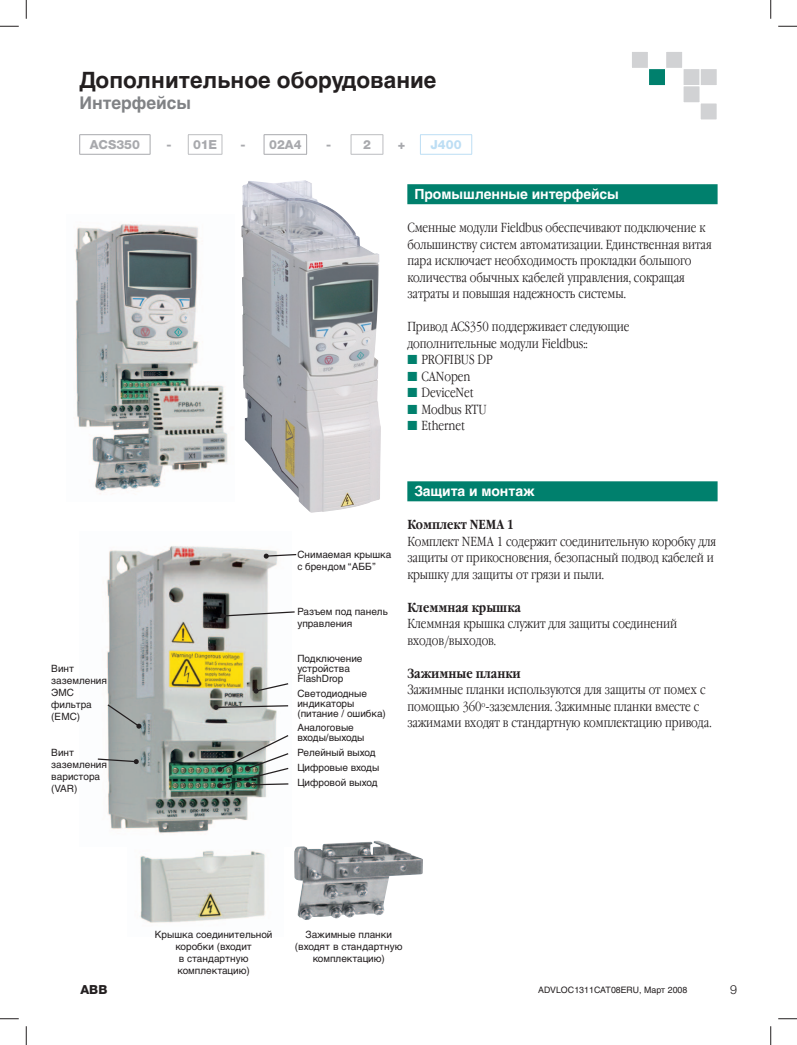
<style>
.page{position:relative;width:797px;height:1045px;background:#fff}
.page>*{position:absolute;margin:0;border:0;box-sizing:border-box;transform-origin:0 0}
.t1{font:700 22.5px "Helvetica Cyr";color:#231f20}
.t2{font:700 17.5px "Helvetica Cyr";color:#808285}
.t3{font:700 14px "Helvetica Cyr";letter-spacing:-.005em;color:#fff}
.t4{font:300 13.12px/16.5px "Garamond Narrow C";letter-spacing:-.005em;color:#231f20}
.t5{font:700 13.12px "Garamond Narrow C";color:#231f20}
.t6{font:800 12.5px "Helvetica Neue";color:#a8a9ad}
.t7{font:800 12.5px "Helvetica Neue";color:#bddef4}
.t8{font:800 12.5px "Helvetica Neue";color:#231f20}
.t9{font:10px/12px "Helvetica Cyr Upright";color:#231f20}
.t10{font:8.75px "Helvetica Cyr Upright";color:#231f20}
.t11{font:8.75px "Helios";color:#231f20}
.s1{color:#00806d}
.s2{font-size:9.12px}
.s3{font-family:"Helvetica Neue";font-weight:300;font-size:12.5px}
</style>
<div class="page">
<div style="left:631px;top:51px;width:17px;height:17px;background:#d1d2d4"></div>
<div style="left:631px;top:51px;width:17px;height:18px;border:1px solid #fff"></div>
<div style="left:648px;top:69px;width:17px;height:17px;background:#00806d"></div>
<div style="left:648px;top:68px;width:17px;height:18px;border:1px solid #fff"></div>
<div style="left:665px;top:51px;width:17px;height:17px;background:#d1d2d4"></div>
<div style="left:665px;top:51px;width:18px;height:18px;border:1px solid #fff"></div>
<div style="left:683px;top:69px;width:17px;height:17px;background:#d1d2d4"></div>
<div style="left:682px;top:68px;width:18px;height:18px;border:1px solid #fff"></div>
<div style="left:700px;top:69px;width:17px;height:17px;background:#d1d2d4"></div>
<div style="left:700px;top:68px;width:17px;height:18px;border:1px solid #fff"></div>
<div style="left:683px;top:86px;width:17px;height:17px;background:#d1d2d4"></div>
<div style="left:682px;top:85px;width:18px;height:18px;border:1px solid #fff"></div>
<div style="left:700px;top:103px;width:17px;height:17px;background:#d1d2d4"></div>
<div style="left:700px;top:103px;width:17px;height:17px;border:1px solid #fff"></div>
<img style="left:140px;top:850px;width:126px;height:73px">
<img style="left:106px;top:546px;width:172px;height:288px">
<svg style="left:253px;top:682px;width:36px;height:11px"></svg>
<img style="left:217px;top:734px;width:72px;height:54px">
<svg style="left:213px;top:704px;width:76px;height:6px"></svg>
<svg style="left:106px;top:703px;width:35px;height:25px"></svg>
<svg style="left:97px;top:758px;width:42px;height:6px"></svg>
<svg style="left:264px;top:553px;width:33px;height:5px"></svg>
<svg style="left:220px;top:610px;width:75px;height:8px"></svg>
<img style="left:75px;top:224px;width:153px;height:270px">
<img style="left:241px;top:180px;width:140px;height:333px">
<img style="left:294px;top:840px;width:129px;height:80px">
<div style="left:407px;top:184px;width:310px;height:20px;background:#00806d"></div>
<div style="left:407px;top:481px;width:310px;height:20px;background:#00806d"></div>
<hr style="left:79px;top:134px;width:71px;height:1px;background:#a8a9ad">
<svg style="left:79px;top:135px;width:1px;height:19px"></svg>
<svg style="left:150px;top:135px;width:1px;height:19px"></svg>
<hr style="left:79px;top:154px;width:71px;height:1px;background:#a8a9ad">
<hr style="left:188px;top:134px;width:34px;height:1px;background:#bcbdc0">
<svg style="left:188px;top:135px;width:1px;height:19px"></svg>
<svg style="left:222px;top:135px;width:1px;height:19px"></svg>
<hr style="left:188px;top:154px;width:34px;height:1px;background:#bcbdc0">
<hr style="left:351px;top:134px;width:32px;height:1px;background:#bcbdc0">
<svg style="left:351px;top:135px;width:1px;height:19px"></svg>
<svg style="left:382px;top:135px;width:1px;height:19px"></svg>
<hr style="left:351px;top:154px;width:32px;height:1px;background:#bcbdc0">
<hr style="left:264px;top:134px;width:43px;height:1px;background:#a8a9ad">
<svg style="left:264px;top:135px;width:1px;height:19px"></svg>
<svg style="left:306px;top:135px;width:1px;height:19px"></svg>
<hr style="left:264px;top:154px;width:43px;height:1px;background:#a8a9ad">
<svg style="left:420px;top:135px;width:1px;height:19px"></svg>
<hr style="left:420px;top:134px;width:52px;height:1px;background:#bddef4">
<svg style="left:471px;top:135px;width:1px;height:19px"></svg>
<hr style="left:420px;top:154px;width:52px;height:1px;background:#bddef4">
<svg style="left:0;top:25px;width:19px;height:2px"></svg>
<svg style="left:778px;top:25px;width:19px;height:2px"></svg>
<svg style="left:0;top:1018px;width:19px;height:1px"></svg>
<svg style="left:778px;top:1018px;width:19px;height:1px"></svg>
<svg style="left:25px;top:0;width:2px;height:19px"></svg>
<svg style="left:25px;top:1026px;width:2px;height:19px"></svg>
<svg style="left:770px;top:0;width:1px;height:19px"></svg>
<svg style="left:770px;top:1026px;width:1px;height:19px"></svg>
<h1 class="t1" style="left:79px;top:71px;width:358px">Дополнительное оборудование</h1>
<h2 class="t2" style="left:79px;top:96px;width:113px">Интерфейсы</h2>
<p class="t6" style="left:90px;top:140px;width:52px">ACS350</p>
<p class="t6" style="left:167px;top:140px;width:52px">- 01E</p>
<p class="t6" style="left:240px;top:140px;width:63px">- 02A4</p>
<p class="t6" style="left:326px;top:140px;width:7px">-</p>
<p class="t6" style="left:363px;top:140px;width:9px">2</p>
<p class="t6" style="left:398px;top:140px;width:9px">+</p>
<p class="t7" style="left:430px;top:140px;width:33px">J400</p>
<p class="t9" style="left:51px;top:663px;width:57px">Винт заземления<br>ЭMC фильтра (ЕMC)</p>
<p class="t9" style="left:51px;top:747px;width:57px">Винт заземления варистора (VAR)</p>
<p class="t3" style="left:414px;top:189px;width:206px">Промышленные интерфейсы</p>
<p class="t4" style="left:407px;top:221px;width:306px">Сменные модули Fieldbus обеспечивают подключение к большинству систем автоматизации. Единственная витая пара исключает необходимость прокладки большого количества обычных кабелей управления, сокращая затраты и повышая надежность системы.</p>
<p class="t4" style="left:407px;top:320px;width:224px">Привод ACS350 поддерживает следующие дополнительные модули Fieldbus::</p>
<p class="t4" style="left:407px;top:353px;width:87px"><span class="s1">■</span> PROFIBUS DP</p>
<p class="t4" style="left:407px;top:369px;width:64px"><span class="s1">■</span> CANopen</p>
<p class="t4" style="left:407px;top:386px;width:68px"><span class="s1">■</span> DeviceNet</p>
<p class="t4" style="left:407px;top:402px;width:81px"><span class="s1">■</span> Modbus RTU</p>
<p class="t4" style="left:407px;top:419px;width:59px"><span class="s1">■</span> Ethernet</p>
<p class="t9" style="left:297px;top:549px;width:95px">Снимаемая крышка с брендом “АББ”</p>
<p class="t9" style="left:297px;top:606px;width:92px">Разъем под панель управления</p>
<p class="t9" style="left:297px;top:654px;width:67px;line-height:10px">Подключение устройства<br>FlashDrop</p>
<p class="t9" style="left:297px;top:689px;width:90px;line-height:10px">Светодиодные индикаторы (питание / ошибка)</p>
<p class="t9" style="left:297px;top:724px;width:69px;line-height:10px">Аналоговые входы/выходы</p>
<p class="t9" style="left:297px;top:746px;width:83px;line-height:15px">Релейный выход<br>Цифровые входы<br>Цифровой выход</p>
<p class="t3" style="left:414px;top:486px;width:122px">Защита и монтаж</p>
<p class="t5" style="left:407px;top:520px;width:108px">Комплект NEMA 1</p>
<p class="t4" style="left:407px;top:534px;width:310px">Комплект NEMA 1 содержит соединительную коробку для защиты от прикосновения, безопасный подвод кабелей и крышку для защиты от грязи и пыли.</p>
<p class="t5" style="left:407px;top:602px;width:115px">Клеммная крышка</p>
<p class="t4" style="left:407px;top:617px;width:271px">Клеммная крышка служит для защиты соединений входов/выходов.</p>
<p class="t5" style="left:407px;top:668px;width:115px">Зажимные планки</p>
<p class="t4" style="left:407px;top:683px;width:306px">Зажимные планки используются для защиты от помех с помощью 360<sup>o</sup>-заземления. Зажимные планки вместе с зажимами входят в стандартную комплектацию привода.</p>
<p class="t9" style="left:155px;top:929px;width:119px;text-align:center">Крышка соединительной коробки (входит<br>в стандартную комплектацию)</p>
<p class="t9" style="left:295px;top:929px;width:109px;text-align:center">Зажимные планки (входят в стандартную комплектацию)</p>
<p class="t8" style="left:80px;top:985px;width:28px">ABB</p>
<p class="t10" style="left:558px;top:988px;width:181px">ADVLOC<span class="s2">1311</span>CAT<span class="s2">08</span>ERU, Февраль <span class="s2">2008</span> <span class="s3">9</span></p>
<p class="t11" style="left:538px;top:986px;width:151px">ADVLOC1311CAT08ERU, Март 2008</p>
</div>
